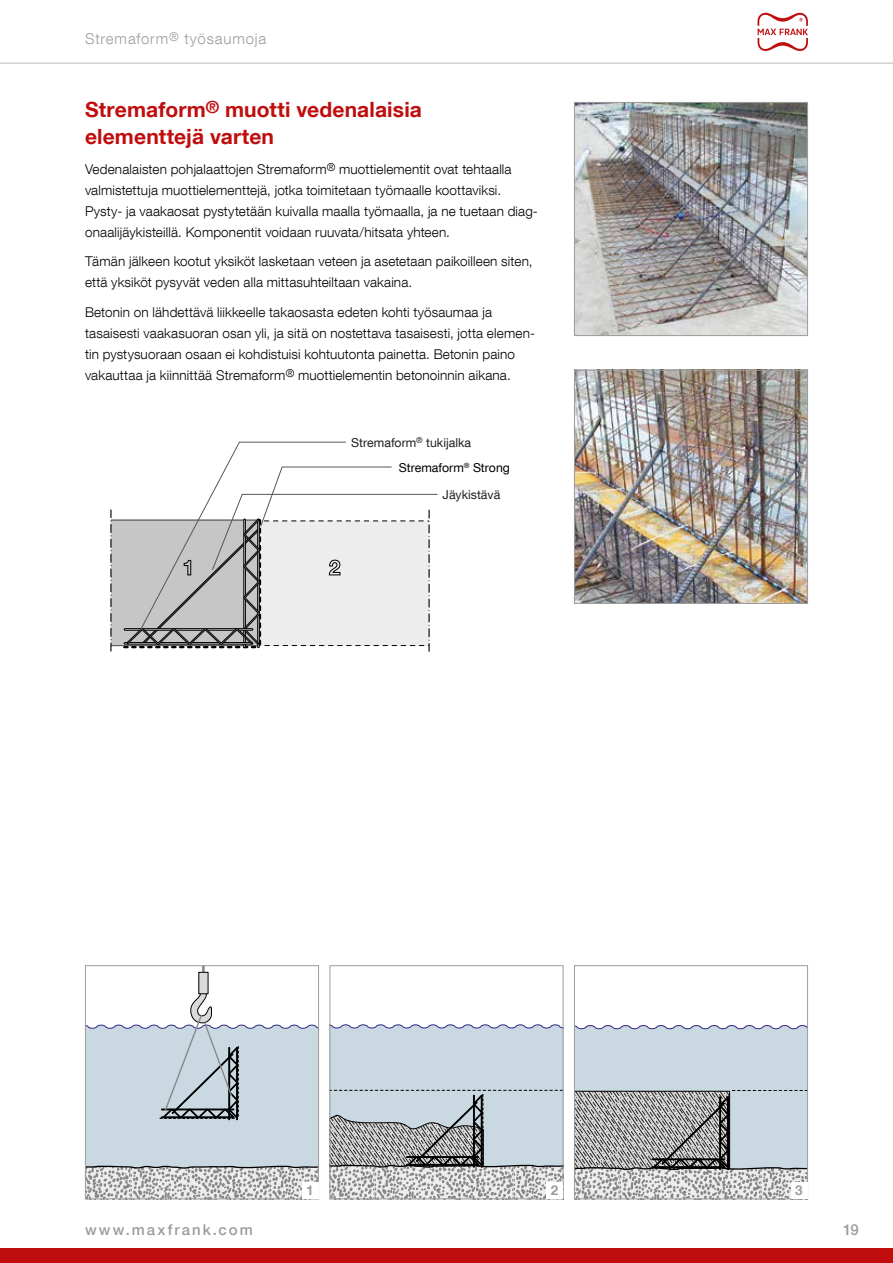
<style>
.page{position:relative;width:893px;height:1263px;background:#fff}
.page>*{position:absolute;margin:0;border:0;box-sizing:border-box;transform-origin:0 0}
.t1{font:700 21px/27px "Helvetica Neue LT Com";letter-spacing:.005em;color:#c00d0e}
.t2{font:300 15px "Helvetica Neue LT Com";letter-spacing:.055em;color:#9d9d9c}
.t3{font:500 15px "Helvetica Neue LT Com";letter-spacing:.13em;color:#9d9d9c}
.t4{font:300 13.5px/21px "Helvetica Neue LT Com";letter-spacing:.01em;color:#000}
.t5{font:700 13.5px "Helvetica Neue LT Com";color:#9d9d9c}
.t6{font:12.3px "Helvetica Neue LT Com";color:#231f20}
.t7{font:12.3px "Helvetica Neue LT Com";color:#000}
</style>
<div class="page">
<img style="left:576px;top:104px;width:230px;height:230px">
<div style="left:574px;top:102px;width:234px;height:234px;border:1px solid #9d9d9c"></div>
<img style="left:576px;top:372px;width:230px;height:230px">
<div style="left:574px;top:370px;width:234px;height:234px;border:1px solid #9d9d9c"></div>
<div style="left:107px;top:520px;width:153px;height:125px;background:#c6c6c6"></div>
<div style="left:98px;top:504px;width:13px;height:148px;background:#fff"></div>
<svg style="left:110px;top:510px;width:2px;height:141px"></svg>
<svg style="left:124px;top:442px;width:313px;height:209px"></svg>
<svg style="left:202px;top:967px;width:3px;height:5px"></svg>
<div style="left:199px;top:972px;width:9px;height:22px;background:#dadada"></div>
<svg style="left:87px;top:993px;width:230px;height:204px"></svg>
<div style="left:85px;top:965px;width:234px;height:234px;border:1px solid #9d9d9c"></div>
<svg style="left:332px;top:1024px;width:229px;height:173px;background:#bac3ca"></svg>
<div style="left:330px;top:965px;width:233px;height:234px;border:1px solid #9d9d9c"></div>
<svg style="left:576px;top:1025px;width:230px;height:172px;background:#b5bdc2"></svg>
<div style="left:574px;top:965px;width:234px;height:234px;border:1px solid #9d9d9c"></div>
<div style="left:302px;top:1182px;width:16px;height:16px;background:#fff"></div>
<div style="left:546px;top:1182px;width:17px;height:16px;background:#fff"></div>
<div style="left:791px;top:1182px;width:16px;height:16px;background:#fff"></div>
<div style="left:0;top:1248px;width:893px;height:15px;background:#c00d0e"></div>
<svg style="left:757px;top:13px;width:51px;height:38px"></svg>
<hr style="left:0;top:63px;width:893px;height:1px;background:#bcbcbc">
<p class="t2" style="left:85px;top:29px;width:183px">Stremaform<sup>®</sup> työsaumoja</p>
<h1 class="t1" style="left:85px;top:95px;width:338px">Stremaform<sup>®</sup> muotti vedenalaisia elementtejä varten</h1>
<p class="t4" style="left:85px;top:158px;width:454px">Vedenalaisten pohjalaattojen Stremaform<sup>®</sup> muottielementit ovat tehtaalla valmistettuja muottielementtejä, jotka toimitetaan työmaalle koottaviksi.<br>Pysty- ja vaakaosat pystytetään kuivalla maalla työmaalla, ja ne tuetaan diag&shy;onaalijäykisteillä. Komponentit voidaan ruuvata/hitsata yhteen.</p>
<p class="t4" style="left:85px;top:250px;width:449px">Tämän jälkeen kootut yksiköt lasketaan veteen ja asetetaan paikoilleen siten, että yksiköt pysyvät veden alla mittasuhteiltaan vakaina.</p>
<p class="t4" style="left:85px;top:301px;width:451px">Betonin on lähdettävä liikkeelle takaosasta edeten kohti työsaumaa ja tasaisesti vaakasuoran osan yli, ja sitä on nostettava tasaisesti, jotta elemen&shy;tin pystysuoraan osaan ei kohdistuisi kohtuutonta painetta. Betonin paino vakauttaa ja kiinnittää Stremaform<sup>®</sup> muottielementin betonoinnin aikana.</p>
<p class="t6" style="left:351px;top:435px;width:121px">Stremaform<sup>®</sup> tukijalka</p>
<p class="t7" style="left:399px;top:460px;width:113px">Stremaform<sup>®</sup> Strong</p>
<p class="t6" style="left:443px;top:487px;width:59px">Jäykistävä</p>
<p class="t5" style="left:306px;top:1182px;width:9px">1</p>
<p class="t5" style="left:551px;top:1182px;width:9px">2</p>
<p class="t5" style="left:795px;top:1182px;width:9px">3</p>
<p class="t3" style="left:85px;top:1221px;width:169px">www.maxfrank.com</p>
<p class="t3" style="left:843px;top:1221px;width:17px">19</p>
</div>
